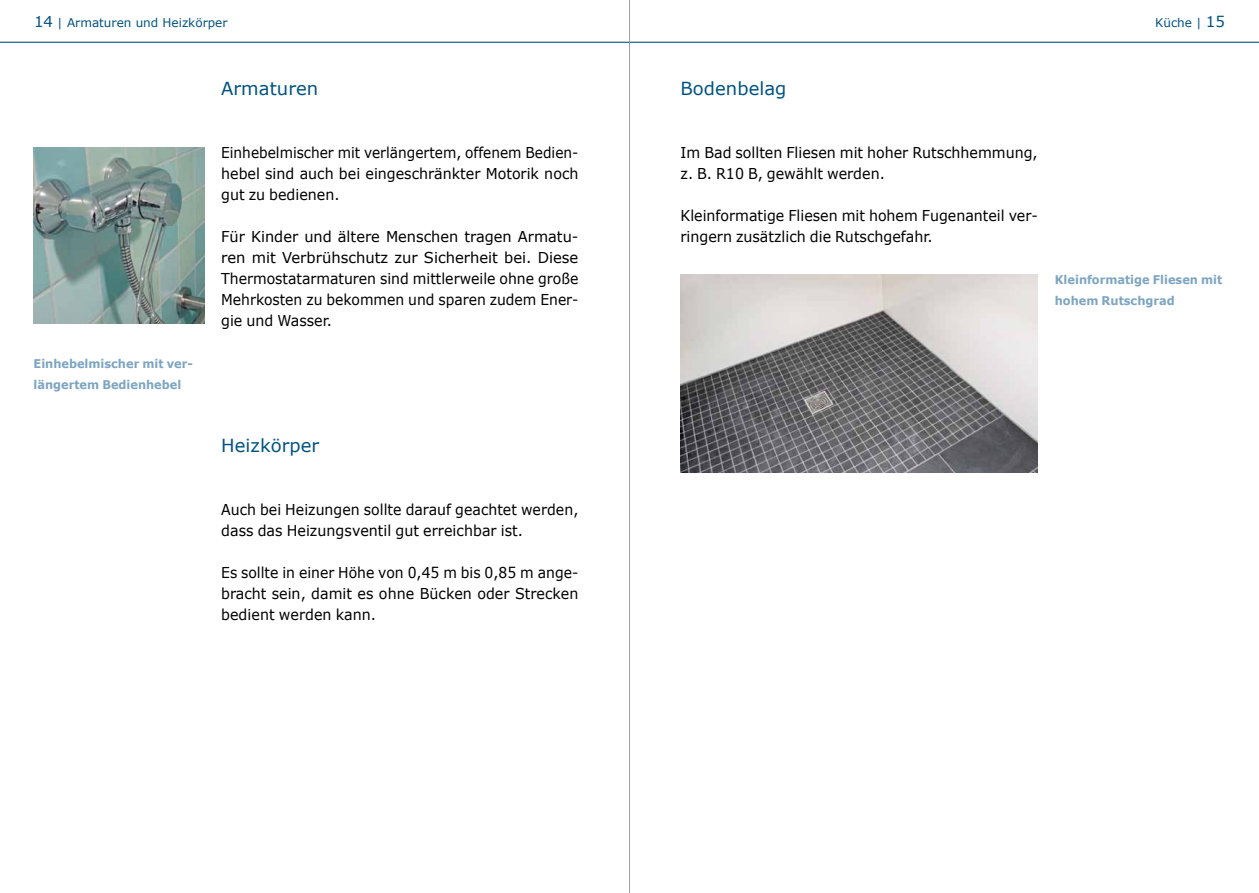
<style>
.page{position:relative;width:1259px;height:893px;background:#fff}
.page>*{position:absolute;margin:0;border:0;box-sizing:border-box;transform-origin:0 0}
.t1{font:18px "Verdana";letter-spacing:.005em;color:#005380}
.t2{font:15px/21px "Verdana";color:#000;text-align:justify}
.t3{font:15px/21px "Verdana";color:#000;scale:.95 1}
.t4{font:15px/21px "Verdana";color:#000;text-align:justify;scale:.91 1}
.t5{font:15px/21px "Verdana";color:#000;text-align:justify;scale:.93 1}
.t6{font:15px/21px "Verdana";color:#000;scale:.94 1}
.t7{font:700 12px/21px "Verdana";color:#7da5c2;scale:.95 1}
.t8{font:12px "Verdana";color:#005380}
.s1{font-size:15px}
</style>
<div class="page">
<hr style="left:0;top:42px;width:1259px;height:1px;background:#005380">
<hr style="left:629px;top:0;width:1px;height:893px;background:#9c9e9f">
<img style="left:33px;top:148px;width:171px;height:175px">
<img style="left:680px;top:274px;width:357px;height:198px">
<p class="t8" style="left:34px;top:14px;width:195px"><span class="s1">14</span> | Armaturen und Heizkörper</p>
<p class="t8" style="left:1155px;top:14px;width:71px">Küche | <span class="s1">15</span></p>
<p class="t7" style="left:34px;top:353px;width:169px">Einhebelmischer mit ver&shy;längertem Bedienhebel</p>
<p class="t1" style="left:221px;top:76px;width:99px">Armaturen</p>
<p class="t4" style="left:221px;top:142px;width:394px">Einhebelmischer mit verlängertem, offenem Bedien&shy;hebel sind auch bei eingeschränkter Motorik noch gut zu bedienen.</p>
<p class="t2" style="left:221px;top:226px;width:359px">Für Kinder und ältere Menschen tragen Armatu&shy;ren mit Verbrühschutz zur Sicherheit bei. Diese Thermostatarmaturen sind mittlerweile ohne große Mehrkosten zu bekommen und sparen zudem Ener&shy;gie und Wasser.</p>
<p class="t1" style="left:221px;top:433px;width:100px">Heizkörper</p>
<p class="t6" style="left:221px;top:499px;width:381px">Auch bei Heizungen sollte darauf geachtet werden, dass das Heizungsventil gut erreichbar ist.</p>
<p class="t5" style="left:221px;top:562px;width:386px">Es sollte in einer Höhe von 0,45 m bis 0,85 m ange&shy;bracht sein, damit es ohne Bücken oder Strecken bedient werden kann.</p>
<p class="t1" style="left:680px;top:76px;width:107px">Bodenbelag</p>
<p class="t3" style="left:680px;top:142px;width:377px">Im Bad sollten Fliesen mit hoher Rutschhemmung, z. B. R10 B, gewählt werden.</p>
<p class="t3" style="left:680px;top:205px;width:377px">Kleinformatige Fliesen mit hohem Fugenanteil ver&shy;ringern zusätzlich die Rutschgefahr.</p>
<p class="t7" style="left:1054px;top:269px;width:178px">Kleinformatige Fliesen mit hohem Rutschgrad</p>
</div>
